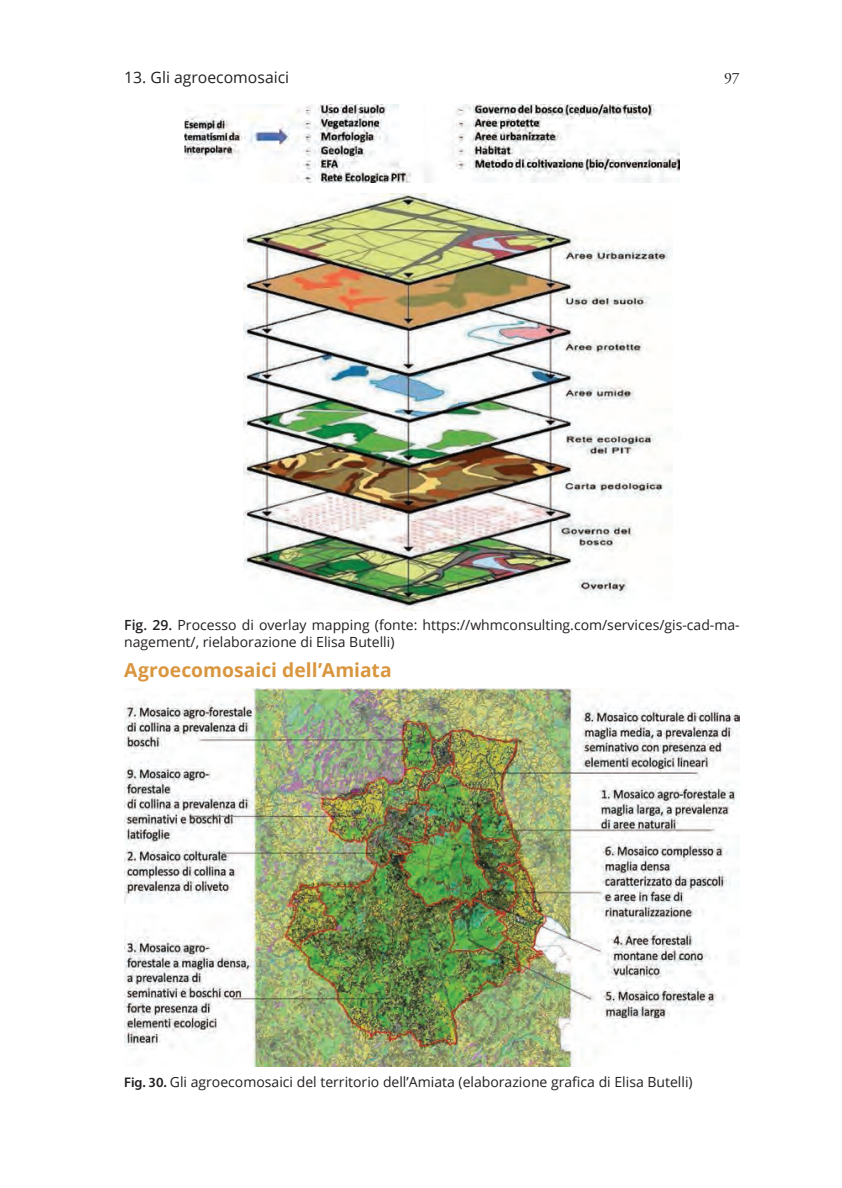
<style>
.page{position:relative;width:842px;height:1188px;background:#fff}
.page>*{position:absolute;margin:0;border:0;box-sizing:border-box;transform-origin:0 0}
.t1{font:700 19.25px "Open Sans";color:#d9963f}
.t2{font:15.75px "Open Sans";color:#231f20}
.t3{font:15.75px "Adobe Garamond Pro";color:#231f20}
.t4{font:14px/16.8px "Open Sans";color:#231f20}
.s1{font-weight:600}
.s2{font-family:"Myriad Pro";font-weight:600}
</style>
<div class="page">
<img style="left:184px;top:104px;width:495px;height:79px">
<img style="left:243px;top:194px;width:430px;height:417px">
<img style="left:124px;top:689px;width:615px;height:377px">
<p class="t2" style="left:124px;top:67px;width:166px">13. Gli agroecomosaici</p>
<p class="t3" style="left:723px;top:69px;width:17px">97</p>
<p class="t4" style="left:124px;top:616px;width:617px"><span class="s1">Fig. 29.</span> Processo di overlay mapping (fonte: https://whmconsulting.com/services/gis-cad-ma&shy;nagement/, rielaborazione di Elisa Butelli)</p>
<h1 class="t1" style="left:124px;top:656px;width:269px">Agroecomosaici dell’Amiata</h1>
<p class="t4" style="left:124px;top:1073px;width:570px"><span class="s2">Fig. 30.</span> Gli agroecomosaici del territorio dell’Amiata (elaborazione grafica di Elisa Butelli)</p>
</div>
